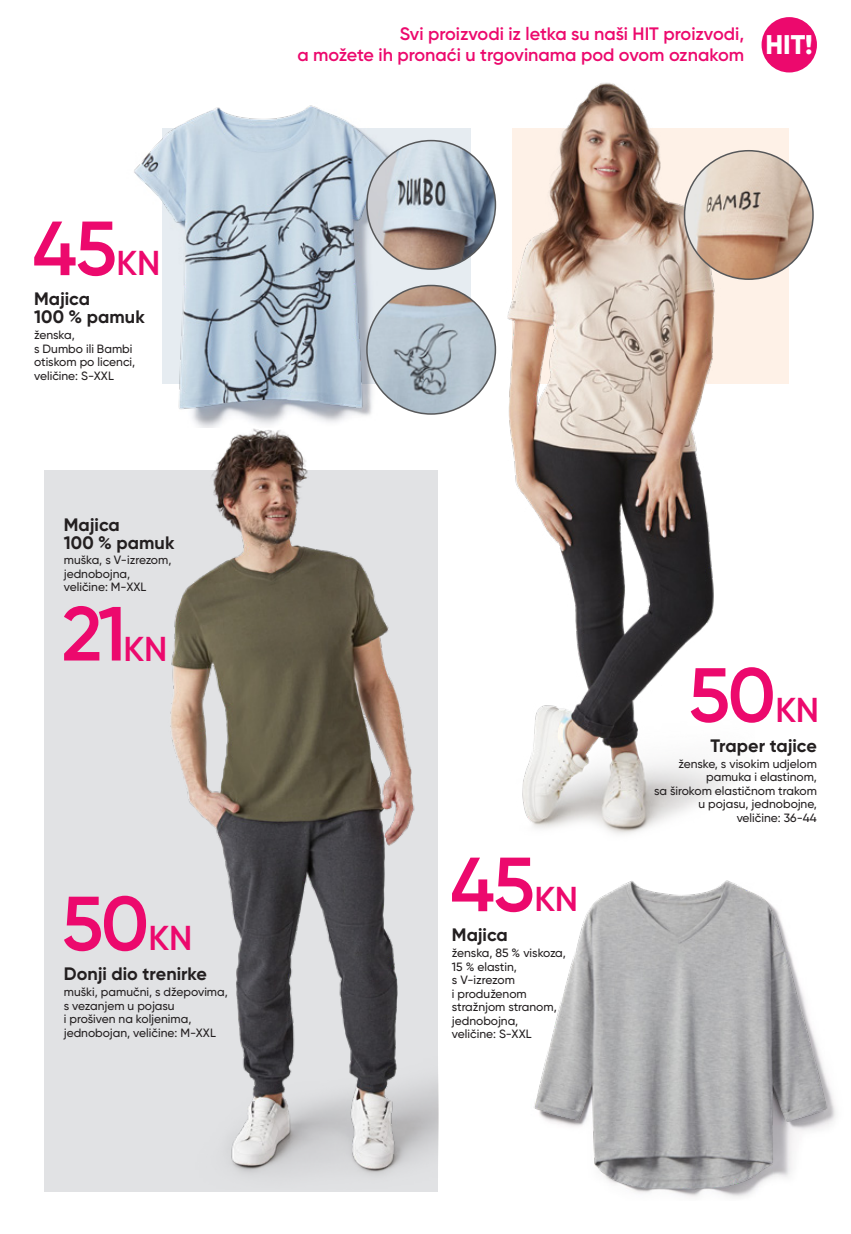
<style>
.page{position:relative;width:851px;height:1234px;background:#fff}
.page>*{position:absolute;margin:0;border:0;box-sizing:border-box;transform-origin:0 0}
.t1{font:600 76.5px "Gilroy";letter-spacing:-.035em;color:#ec096d}
.t2{font:800 27px "Gilroy";color:#fff}
.t3{font:600 18px/21px "Gilroy";color:#ec096d;text-align:right}
.t4{font:700 18px/18px "Gilroy";color:#231f20}
.t5{font:500 12px/13.5px "Gilroy";color:#231f20}
.s1{font-size:34.5px}
</style>
<div class="page">
<div style="left:162px;top:128px;width:309px;height:255px;background:#e6ecf1"></div>
<div style="left:512px;top:128px;width:277px;height:255px;background:#fef1e7"></div>
<img style="left:482px;top:82px;width:272px;height:742px">
<img style="left:45px;top:413px;width:393px;height:775px">
<img style="left:533px;top:824px;width:303px;height:373px">
<img style="left:120px;top:105px;width:300px;height:323px">
<img style="left:684px;top:151px;width:128px;height:128px;border-radius:64px">
<img style="left:367px;top:141px;width:128px;height:128px;border-radius:64px">
<img style="left:367px;top:285px;width:128px;height:129px;border-radius:64px">
<div style="left:761px;top:17px;width:55px;height:55px;background:#ec096d;border-radius:50%"></div>
<h1 class="t1" style="left:32px;top:201px;width:129px">45<span class="s1">KN</span></h1>
<h3 class="t4" style="left:34px;top:290px;width:112px">Majica<br>100 % pamuk</h3>
<p class="t5" style="left:34px;top:328px;width:103px">ženska,<br>s Dumbo ili Bambi otiskom po licenci, veličine: S-XXL</p>
<h3 class="t4" style="left:64px;top:515px;width:112px">Majica<br>100 % pamuk</h3>
<p class="t5" style="left:64px;top:553px;width:109px">muška, s V-izrezom, jednobojna, veličine: M-XXL</p>
<h1 class="t1" style="left:62px;top:586px;width:107px">21<span class="s1">KN</span></h1>
<h1 class="t1" style="left:62px;top:875px;width:132px">50<span class="s1">KN</span></h1>
<h3 class="t4" style="left:64px;top:964px;width:145px">Donji dio trenirke</h3>
<p class="t5" style="left:64px;top:984px;width:165px">muški, pamučni, s džepovima, s vezanjem u pojasu<br>i prošiven na koljenima, jednobojan, veličine: M-XXL</p>
<h3 class="t3" style="left:297px;top:23px;width:448px">Svi proizvodi iz letka su naši HIT proizvodi,<br>a možete ih pronaći u trgovinama pod ovom oznakom</h3>
<h2 class="t2" style="left:765px;top:28px;width:49px">HIT!</h2>
<h1 class="t1" style="left:688px;top:647px;width:132px">50<span class="s1">KN</span></h1>
<h1 class="t1" style="left:450px;top:836px;width:129px">45<span class="s1">KN</span></h1>
<h3 class="t4" style="left:452px;top:925px;width:58px">Majica</h3>
<p class="t5" style="left:452px;top:945px;width:116px">ženska, 85 % viskoza,<br>15 % elastin,<br>s V-izrezom<br>i produženom stražnjom stranom, jednobojna,<br>veličine: S-XXL</p>
<h3 class="t4" style="left:710px;top:736px;width:108px">Traper tajice</h3>
<p class="t5" style="left:654px;top:756px;width:164px;text-align:right">ženske, s visokim udjelom pamuka i elastinom,<br>sa širokom elastičnom trakom u pojasu, jednobojne, veličine: 36-44</p>
</div>
